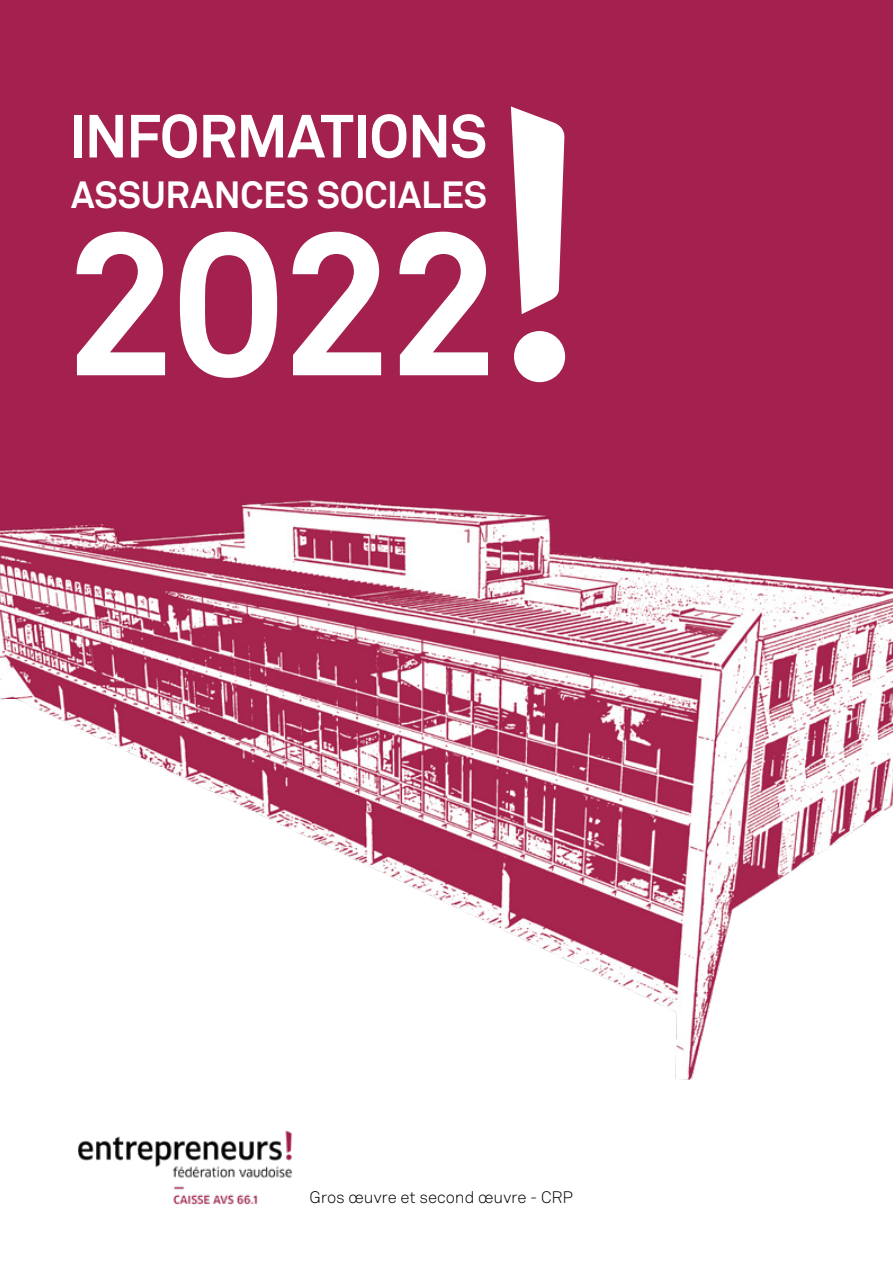
<style>
.page{position:relative;width:893px;height:1263px;background:#fff}
.page>*{position:absolute;margin:0;border:0;box-sizing:border-box;transform-origin:0 0}
.t1{font:700 202.5px "Akkurat";color:#fff}
.t2{font:700 60px "Akkurat";letter-spacing:-.015em;color:#fff}
.t3{font:700 37.5px "Akkurat";letter-spacing:-.005em;color:#fff}
.t4{font:300 16.5px "Akkurat";color:#000}
</style>
<div class="page">
<div style="left:0;top:0;width:893px;height:698px;background:#a4204e"></div>
<img style="left:78px;top:1130px;width:214px;height:75px">
<img style="left:0;top:331px;width:893px;height:749px">
<svg style="left:511px;top:106px;width:54px;height:208px"></svg>
<div style="left:514px;top:331px;width:51px;height:51px;background:#fff;border-radius:50%"></div>
<h2 class="t2" style="left:69px;top:98px;width:420px">INFORMATIONS</h2>
<h3 class="t3" style="left:71px;top:171px;width:417px">ASSURANCES SOCIALES</h3>
<h1 class="t1" style="left:65px;top:176px;width:438px">2022</h1>
<p class="t4" style="left:310px;top:1187px;width:265px">Gros œuvre et second œuvre - CRP</p>
</div>
